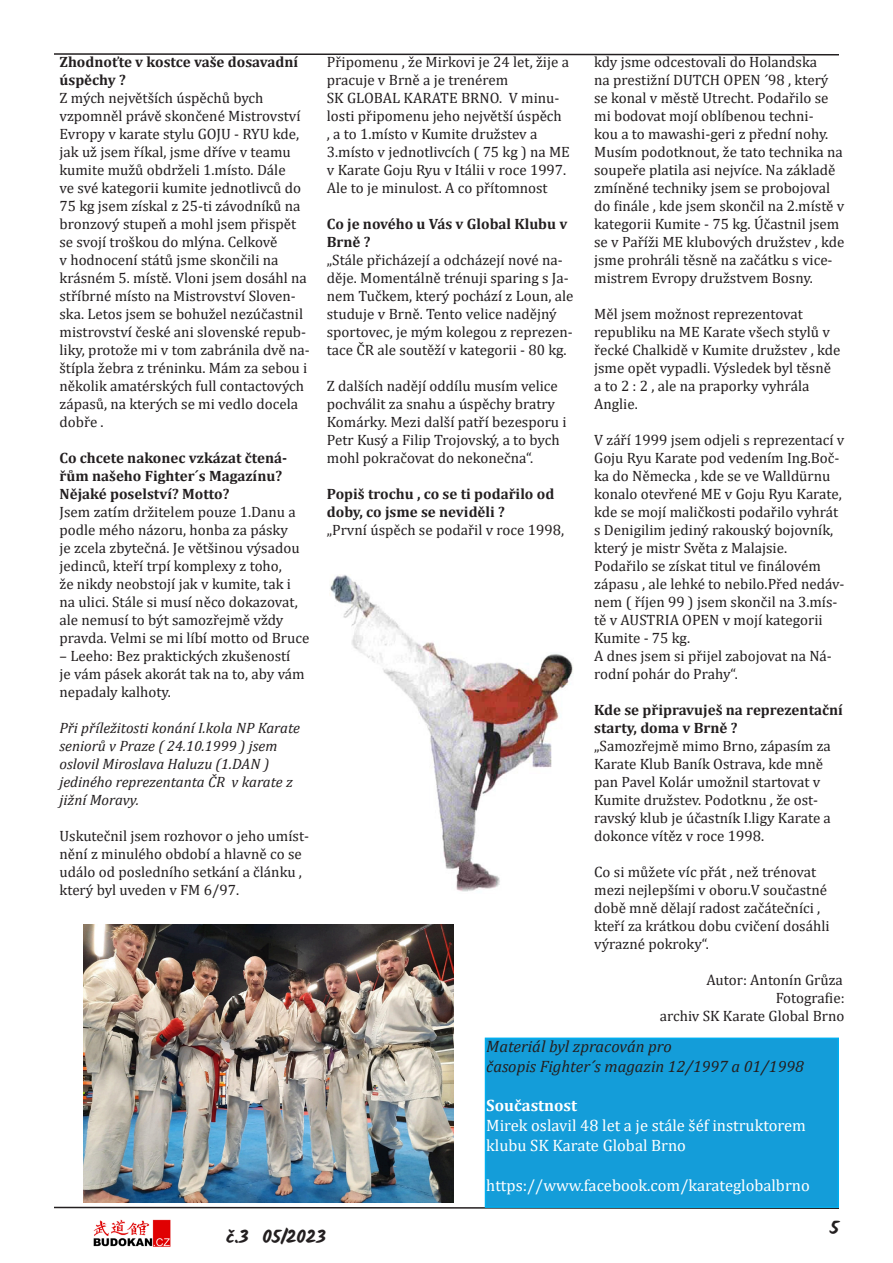
<style>
.page{position:relative;width:893px;height:1263px;background:#fff}
.page>*{position:absolute;margin:0;border:0;box-sizing:border-box;transform-origin:0 0}
.t1{font:700 18px "Kalam";color:#231f20}
.t2{font:16.5px/19.8px "Cambria";color:#fff}
.t3{font:italic 16.5px/19.8px "Cambria";color:#231f20}
.t4{font:15px/18px "Cambria";color:#231f20}
.t5{font:700 15px/18px "Cambria";color:#231f20}
.t6{font:italic 15px/18px "Cambria";color:#231f20}
.s1{font-weight:700}
</style>
<div class="page">
<svg style="left:54px;top:53px;width:785px;height:3px"></svg>
<svg style="left:54px;top:1206px;width:785px;height:3px;background:#817e7f"></svg>
<img style="left:93px;top:1219px;width:78px;height:28px">
<div style="left:485px;top:1038px;width:353px;height:169px;background:#149dd9"></div>
<div style="left:485px;top:1037px;width:354px;height:171px;border:2px solid #00aeef"></div>
<img style="left:330px;top:574px;width:243px;height:318px">
<img style="left:84px;top:925px;width:370px;height:277px">
<p class="t5" style="left:60px;top:53px;width:240px">Zhodnoťte v kostce vaše dosavadní úspěchy ?</p>
<p class="t4" style="left:60px;top:89px;width:252px">Z mých největších úspěchů bych vzpomněl právě skončené Mistrovství Evropy v karate stylu GOJU - RYU kde, jak už jsem říkal, jsme dříve v teamu kumite mužů obdrželi 1.místo. Dále<br>ve své kategorii kumite jednotlivců do 75 kg jsem získal z 25-ti závodníků na bronzový stupeň a mohl jsem přispět se svojí troškou do mlýna. Celkově<br>v hodnocení států jsme skončili na krásném 5. místě. Vloni jsem dosáhl na stříbrné místo na Mistrovství Sloven&shy;ska. Letos jsem se bohužel nezúčastnil mistrovství české ani slovenské repub&shy;liky, protože mi v tom zabránila dvě na&shy;štípla žebra z tréninku. Mám za sebou i několik amatérských full contactových zápasů, na kterých se mi vedlo docela dobře .</p>
<p class="t5" style="left:60px;top:449px;width:229px">Co chcete nakonec vzkázat čtená&shy;řům našeho Fighter´s Magazínu?<br>Nějaké poselství? Motto?</p>
<p class="t4" style="left:60px;top:503px;width:251px">Jsem zatím držitelem pouze 1.Danu a podle mého názoru, honba za pásky<br>je zcela zbytečná. Je většinou výsadou jedinců, kteří trpí komplexy z toho,<br>že nikdy neobstojí jak v kumite, tak i na ulici. Stále si musí něco dokazovat, ale nemusí to být samozřejmě vždy pravda. Velmi se mi líbí motto od Bruce</p>
<p class="t4" style="left:60px;top:647px;width:247px">– Leeho: Bez praktických zkušeností je vám pásek akorát tak na to, aby vám nepadaly kalhoty.</p>
<p class="t6" style="left:60px;top:718px;width:242px">Při příležitosti konání I.kola NP Karate seniorů v Praze ( 24.10.1999 ) jsem oslovil Miroslava Haluzu (1.DAN ) jediného reprezentanta ČR v karate z jižní Moravy.</p>
<p class="t4" style="left:60px;top:827px;width:251px">Uskutečnil jsem rozhovor o jeho umíst&shy;nění z minulého období a hlavně co se událo od posledního setkání a článku , který byl uveden v FM 6/97.</p>
<p class="t4" style="left:327px;top:53px;width:245px">Připomenu , že Mirkovi je 24 let, žije a pracuje v Brně a je trenérem<br>SK GLOBAL KARATE BRNO. V minu&shy;losti připomenu jeho největší úspěch<br>, a to 1.místo v Kumite družstev a 3.místo v jednotlivcích ( 75 kg ) na ME v Karate Goju Ryu v Itálii v roce 1997.<br>Ale to je minulost. A co přítomnost</p>
<p class="t5" style="left:327px;top:215px;width:242px">Co je nového u Vás v Global Klubu v<br>Brně ?</p>
<p class="t4" style="left:327px;top:251px;width:248px">„Stále přicházejí a odcházejí nové na&shy;děje. Momentálně trénuji sparing s Ja&shy;nem Tučkem, který pochází z Loun, ale studuje v Brně. Tento velice nadějný sportovec, je mým kolegou z reprezen&shy;tace ČR ale soutěží v kategorii - 80 kg.</p>
<p class="t4" style="left:327px;top:377px;width:241px">Z dalších nadějí oddílu musím velice pochválit za snahu a úspěchy bratry Komárky. Mezi další patří bezesporu i Petr Kusý a Filip Trojovský, a to bych mohl pokračovat do nekonečna“.</p>
<p class="t5" style="left:327px;top:485px;width:229px">Popiš trochu , co se ti podařilo od doby, co jsme se neviděli ?</p>
<p class="t4" style="left:327px;top:521px;width:239px">„První úspěch se podařil v roce 1998,</p>
<p class="t4" style="left:594px;top:53px;width:252px">kdy jsme odcestovali do Holandska<br>na prestižní DUTCH OPEN ´98 , který se konal v městě Utrecht. Podařilo se mi bodovat mojí oblíbenou techni-<br>kou a to mawashi-geri z přední nohy.<br>Musím podotknout, že tato technika na soupeře platila asi nejvíce. Na základě zmíněné techniky jsem se probojoval do finále , kde jsem skončil na 2.místě v kategorii Kumite - 75 kg. Účastnil jsem se v Paříži ME klubových družstev , kde jsme prohráli těsně na začátku s vice&shy;mistrem Evropy družstvem Bosny.</p>
<p class="t4" style="left:594px;top:305px;width:248px">Měl jsem možnost reprezentovat republiku na ME Karate všech stylů v řecké Chalkidě v Kumite družstev , kde jsme opět vypadli. Výsledek byl těsně a to 2 : 2 , ale na praporky vyhrála<br>Anglie.</p>
<p class="t4" style="left:594px;top:431px;width:252px">V září 1999 jsem odjeli s reprezentací v Goju Ryu Karate pod vedením Ing.Boč&shy;ka do Německa , kde se ve Walldürnu konalo otevřené ME v Goju Ryu Karate, kde se mojí maličkosti podařilo vyhrát s Denigilim jediný rakouský bojovník, který je mistr Světa z Malajsie.</p>
<p class="t4" style="left:594px;top:557px;width:252px">Podařilo se získat titul ve finálovém zápasu , ale lehké to nebilo.Před nedáv&shy;nem ( říjen 99 ) jsem skončil na 3.mís&shy;tě v AUSTRIA OPEN v mojí kategorii<br>Kumite - 75 kg.<br>A dnes jsem si přijel zabojovat na Ná&shy;rodní pohár do Prahy“.</p>
<p class="t5" style="left:594px;top:701px;width:250px">Kde se připravuješ na reprezentační starty, doma v Brně ?</p>
<p class="t4" style="left:594px;top:737px;width:238px">„Samozřejmě mimo Brno, zápasím za Karate Klub Baník Ostrava, kde mně pan Pavel Kolár umožnil startovat v Kumite družstev. Podotknu , že ost&shy;ravský klub je účastník I.ligy Karate a dokonce vítěz v roce 1998.</p>
<p class="t4" style="left:594px;top:863px;width:237px">Co si můžete víc přát , než trénovat mezi nejlepšími v oboru.V součastné době mně dělají radost začátečníci , kteří za krátkou dobu cvičení dosáhli výrazné pokroky“.</p>
<p class="t4" style="left:660px;top:971px;width:186px;text-align:right">Autor: Antonín Grůza<br>Fotografie:<br>archiv SK Karate Global Brno</p>
<p class="t3" style="left:486px;top:1036px;width:319px">Materiál byl zpracován pro<br>časopis Fighter´s magazin 12/1997 a 01/1998</p>
<p class="t2" style="left:486px;top:1096px;width:321px"><span class="s1">Součastnost<br></span>Mirek oslavil 48 let a je stále šéf instruktorem klubu SK Karate Global Brno</p>
<p class="t2" style="left:486px;top:1175px;width:325px">https://www.facebook.com/karateglobalbrno</p>
<p class="t1" style="left:226px;top:1226px;width:102px">č.3 05/2023</p>
<p class="t1" style="left:830px;top:1217px;width:11px">5</p>
</div>
